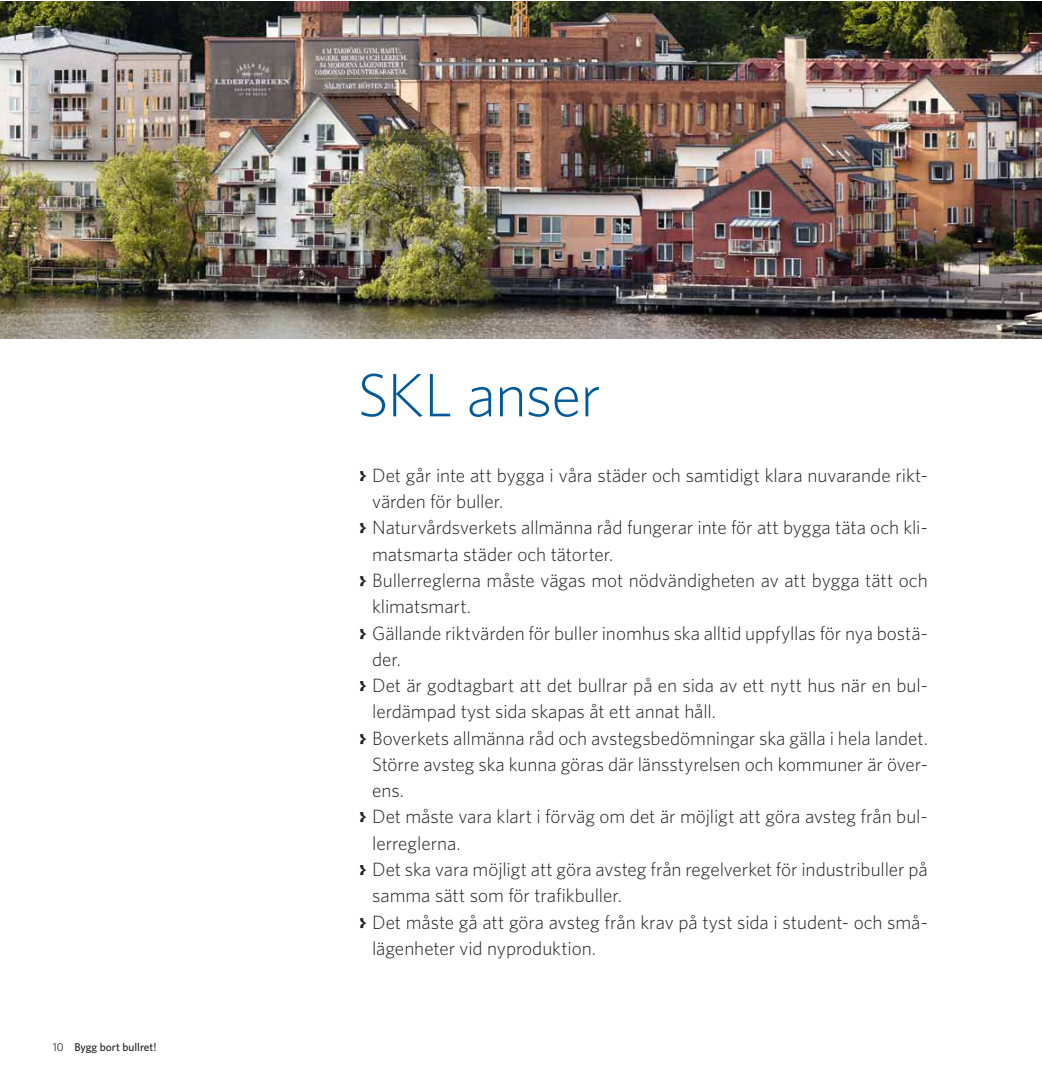
<style>
.page{position:relative;width:1042px;height:1092px;background:#fff}
.page>*{position:absolute;margin:0;border:0;box-sizing:border-box;transform-origin:0 0}
.t1{font:300 61.25px "Whitney";letter-spacing:-.015em;color:#005999}
.t2{font:300 19.25px "Whitney";letter-spacing:-.005em;color:#231f20}
.t3{font:500 11.38px "Whitney";color:#231f20}
.s1{font-weight:400}
.s2{font-family:"SKL Tecken";font-weight:400}
</style>
<div class="page">
<img style="left:0;top:1px;width:1041px;height:338px">
<p class="t3" style="left:53px;top:1039px;width:105px"><span class="s1">10</span> Bygg bort bullret!</p>
<h1 class="t1" style="left:357px;top:354px;width:245px">SKL anser</h1>
<p class="t2" style="left:357px;top:462px;width:572px"><span class="s2">&gt;</span> Det går inte att bygga i våra städer och samtidigt klara nuvarande rikt-</p>
<p class="t2" style="left:372px;top:488px;width:133px">värden för buller.</p>
<p class="t2" style="left:357px;top:515px;width:572px"><span class="s2">&gt;</span> Naturvårdsverkets allmänna råd fungerar inte för att bygga täta och kli-</p>
<p class="t2" style="left:372px;top:541px;width:243px">matsmarta städer och tätorter.</p>
<p class="t2" style="left:357px;top:567px;width:572px"><span class="s2">&gt;</span> Bullerreglerna måste vägas mot nödvändigheten av att bygga tätt och</p>
<p class="t2" style="left:372px;top:593px;width:100px">klimatsmart.</p>
<p class="t2" style="left:357px;top:620px;width:572px"><span class="s2">&gt;</span> Gällande riktvärden för buller inomhus ska alltid uppfyllas för nya bostä-</p>
<p class="t2" style="left:372px;top:646px;width:30px">der.</p>
<p class="t2" style="left:357px;top:672px;width:572px"><span class="s2">&gt;</span> Det är godtagbart att det bullrar på en sida av ett nytt hus när en bul-</p>
<p class="t2" style="left:372px;top:698px;width:345px">lerdämpad tyst sida skapas åt ett annat håll.</p>
<p class="t2" style="left:357px;top:725px;width:572px"><span class="s2">&gt;</span> Boverkets allmänna råd och avstegsbedömningar ska gälla i hela landet.</p>
<p class="t2" style="left:372px;top:751px;width:557px">Större avsteg ska kunna göras där länsstyrelsen och kommuner är över-</p>
<p class="t2" style="left:372px;top:777px;width:33px">ens.</p>
<p class="t2" style="left:357px;top:803px;width:572px"><span class="s2">&gt;</span> Det måste vara klart i förväg om det är möjligt att göra avsteg från bul-</p>
<p class="t2" style="left:372px;top:830px;width:90px">lerreglerna.</p>
<p class="t2" style="left:357px;top:856px;width:572px"><span class="s2">&gt;</span> Det ska vara möjligt att göra avsteg från regelverket för industribuller på</p>
<p class="t2" style="left:372px;top:882px;width:251px">samma sätt som för trafikbuller.</p>
<p class="t2" style="left:357px;top:908px;width:572px"><span class="s2">&gt;</span> Det måste gå att göra avsteg från krav på tyst sida i student- och små-</p>
<p class="t2" style="left:372px;top:935px;width:225px">lägenheter vid nyproduktion.</p>
</div>
